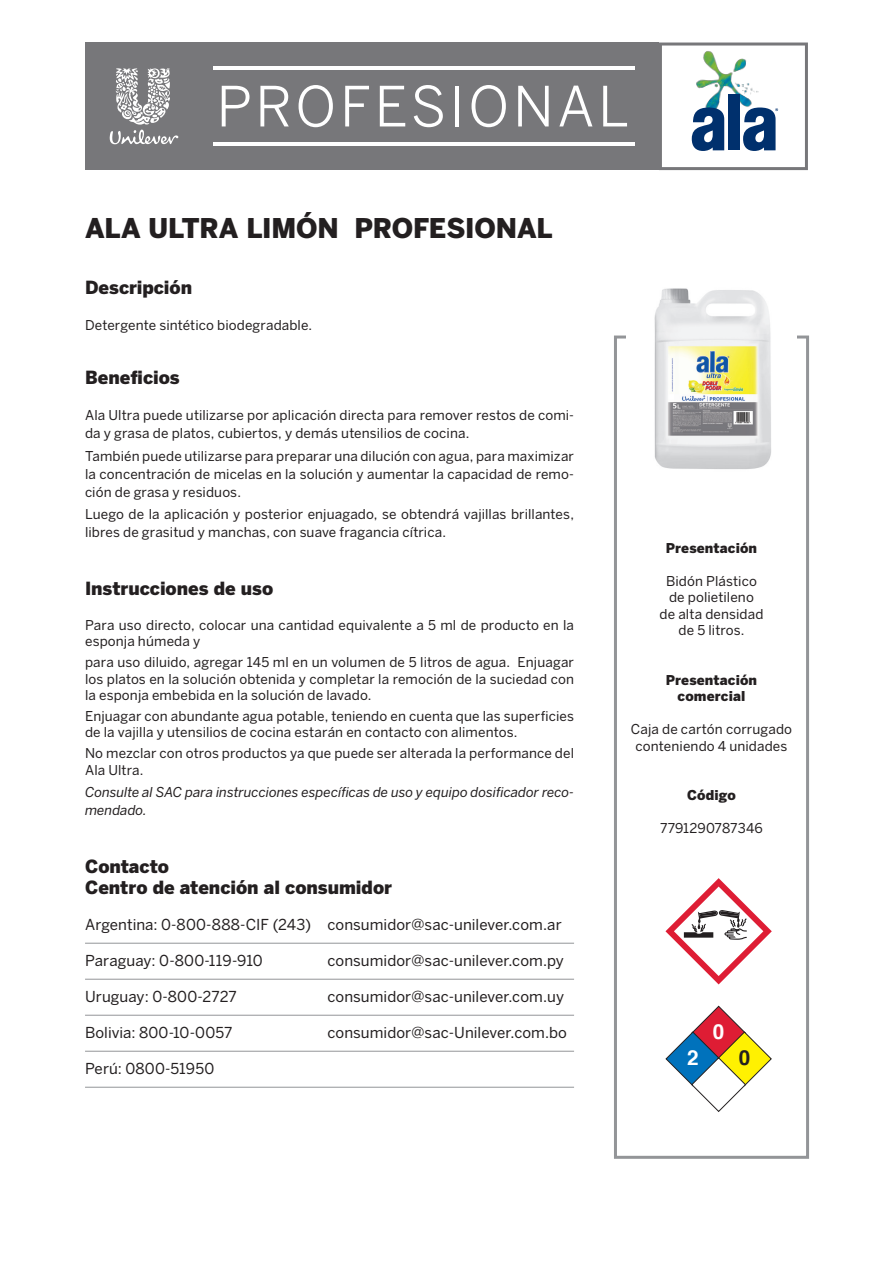
<style>
.page{position:relative;width:893px;height:1263px;background:#fff}
.page>*{position:absolute;margin:0;border:0;box-sizing:border-box;transform-origin:0 0}
.Ficha_Técnica{font:900 27px "Benton Sans";letter-spacing:-.005em;color:#231f20}
.t1{font:700 20.7px "Helvetica";color:#fff}
.t2{font:700 20.7px "Helvetica";color:#231f20}
.Ficha_Técnica-2{font:900 18px "Benton Sans";color:#231f20}
.Ficha_Técnica-3{font:15px "Benton Sans";letter-spacing:.005em;color:#231f20}
.Ficha_Técnica-4{font:13.5px/16.5px "Benton Sans";letter-spacing:.01em;color:#231f20}
.Ficha_Técnica-5{font:italic 13.5px/18px "Benton Sans";color:#231f20}
.Ficha_Técnica-6{font:900 13.5px "Benton Sans";letter-spacing:.01em;color:#231f20}
</style>
<div class="page">
<div style="left:85px;top:43px;width:574px;height:127px;background:#77777a"></div>
<svg style="left:110px;top:68px;width:68px;height:76px"></svg>
<svg style="left:222px;top:86px;width:27px;height:40px"></svg>
<svg style="left:260px;top:86px;width:29px;height:40px"></svg>
<svg style="left:299px;top:85px;width:34px;height:42px"></svg>
<svg style="left:345px;top:86px;width:24px;height:40px"></svg>
<svg style="left:380px;top:86px;width:25px;height:40px"></svg>
<svg style="left:414px;top:85px;width:29px;height:42px"></svg>
<hr style="left:455px;top:86px;width:4px;height:40px;background:#fff">
<svg style="left:472px;top:85px;width:34px;height:42px"></svg>
<svg style="left:518px;top:86px;width:31px;height:40px"></svg>
<svg style="left:559px;top:86px;width:33px;height:40px"></svg>
<svg style="left:603px;top:86px;width:24px;height:40px"></svg>
<hr style="left:213px;top:143px;width:421px;height:3px;background:#fff">
<hr style="left:213px;top:67px;width:421px;height:3px;background:#fff">
<svg style="left:659px;top:43px;width:149px;height:127px"></svg>
<div style="left:614px;top:335px;width:195px;height:824px;border:3px solid #939598"></div>
<hr style="left:85px;top:943px;width:489px;height:1px;background:#939598">
<hr style="left:85px;top:979px;width:489px;height:1px;background:#939598">
<hr style="left:85px;top:1015px;width:489px;height:1px;background:#939598">
<hr style="left:85px;top:1051px;width:489px;height:1px;background:#939598">
<hr style="left:85px;top:1087px;width:489px;height:1px;background:#939598">
<div style="left:626px;top:190px;width:170px;height:321px;background:#fff"></div>
<svg style="left:665px;top:878px;width:107px;height:106px"></svg>
<svg style="left:665px;top:1005px;width:107px;height:107px"></svg>
<img style="left:654px;top:288px;width:117px;height:181px">
<p class="Ficha_Técnica" style="left:85px;top:212px;width:469px">ALA ULTRA LIMÓN PROFESIONAL</p>
<p class="Ficha_Técnica-2" style="left:85px;top:277px;width:109px">Descripción</p>
<p class="Ficha_Técnica-4" style="left:85px;top:317px;width:229px">Detergente sintético biodegradable.</p>
<p class="Ficha_Técnica-2" style="left:85px;top:367px;width:96px">Beneficios</p>
<p class="Ficha_Técnica-4" style="left:85px;top:406px;width:490px;line-height:18px">Ala Ultra puede utilizarse por aplicación directa para remover restos de comi&shy;da y grasa de platos, cubiertos, y demás utensilios de cocina.</p>
<p class="Ficha_Técnica-4" style="left:85px;top:447px;width:490px;line-height:18px;text-align:justify">También puede utilizarse para preparar una dilución con agua, para maximizar la concentración de micelas en la solución y aumentar la capacidad de remo&shy;ción de grasa y residuos.</p>
<p class="Ficha_Técnica-4" style="left:85px;top:505px;width:490px;line-height:18px">Luego de la aplicación y posterior enjuagado, se obtendrá vajillas brillantes, libres de grasitud y manchas, con suave fragancia cítrica.</p>
<p class="Ficha_Técnica-2" style="left:85px;top:578px;width:190px">Instrucciones de uso</p>
<p class="Ficha_Técnica-4" style="left:85px;top:616px;width:491px">Para uso directo, colocar una cantidad equivalente a 5 ml de producto en la esponja húmeda y</p>
<p class="Ficha_Técnica-4" style="left:85px;top:654px;width:490px;text-align:justify">para uso diluido, agregar 145 ml en un volumen de 5 litros de agua. Enjuagar los platos en la solución obtenida y completar la remoción de la suciedad con la esponja embebida en la solución de lavado.</p>
<p class="Ficha_Técnica-4" style="left:85px;top:707px;width:490px">Enjuagar con abundante agua potable, teniendo en cuenta que las superficies de la vajilla y utensilios de cocina estarán en contacto con alimentos.</p>
<p class="Ficha_Técnica-4" style="left:85px;top:745px;width:491px">No mezclar con otros productos ya que puede ser alterada la performance del<br>Ala Ultra.</p>
<p class="Ficha_Técnica-5" style="left:85px;top:783px;width:490px">Consulte al SAC para instrucciones específicas de uso y equipo dosificador reco&shy;mendado.</p>
<p class="Ficha_Técnica-2" style="left:85px;top:856px;width:86px">Contacto</p>
<p class="Ficha_Técnica-2" style="left:85px;top:877px;width:308px">Centro de atención al consumidor</p>
<p class="Ficha_Técnica-3" style="left:85px;top:916px;width:478px">Argentina: 0-800-888-CIF (243) consumidor@sac-unilever.com.ar</p>
<p class="Ficha_Técnica-3" style="left:85px;top:952px;width:179px">Paraguay: 0-800-119-910</p>
<p class="Ficha_Técnica-3" style="left:327px;top:952px;width:238px">consumidor@sac-unilever.com.py</p>
<p class="Ficha_Técnica-3" style="left:85px;top:988px;width:153px">Uruguay: 0-800-2727</p>
<p class="Ficha_Técnica-3" style="left:327px;top:988px;width:238px">consumidor@sac-unilever.com.uy</p>
<p class="Ficha_Técnica-3" style="left:85px;top:1024px;width:149px">Bolivia: 800-10-0057</p>
<p class="Ficha_Técnica-3" style="left:327px;top:1024px;width:241px">consumidor@sac-Unilever.com.bo</p>
<p class="Ficha_Técnica-3" style="left:85px;top:1060px;width:131px">Perú: 0800-51950</p>
<p class="Ficha_Técnica-6" style="left:666px;top:540px;width:93px">Presentación</p>
<p class="Ficha_Técnica-4" style="left:666px;top:572px;width:92px">Bidón Plástico</p>
<p class="Ficha_Técnica-4" style="left:669px;top:589px;width:86px">de polietileno</p>
<p class="Ficha_Técnica-4" style="left:660px;top:605px;width:105px">de alta densidad</p>
<p class="Ficha_Técnica-4" style="left:679px;top:622px;width:67px">de 5 litros.</p>
<p class="Ficha_Técnica-6" style="left:666px;top:672px;width:93px">Presentación</p>
<p class="Ficha_Técnica-6" style="left:678px;top:688px;width:69px">comercial</p>
<p class="Ficha_Técnica-4" style="left:631px;top:721px;width:163px;text-align:center">Caja de cartón corrugado conteniendo 4 unidades</p>
<p class="Ficha_Técnica-6" style="left:687px;top:787px;width:50px">Código</p>
<p class="Ficha_Técnica-4" style="left:660px;top:820px;width:104px">7791290787346</p>
<h2 class="t1" style="left:713px;top:1015px;width:13px">0</h2>
<h2 class="t1" style="left:687px;top:1041px;width:13px">2</h2>
<h2 class="t2" style="left:739px;top:1041px;width:13px">0</h2>
</div>
